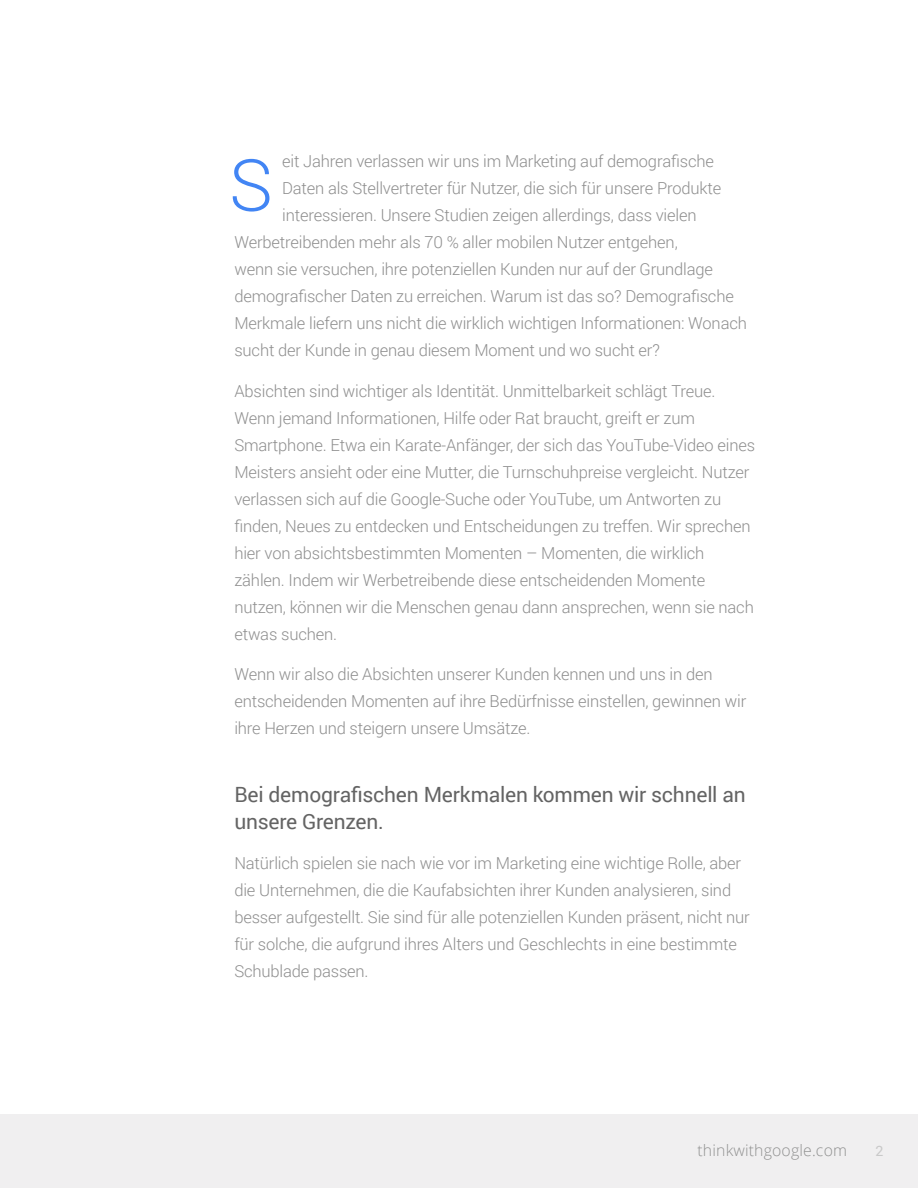
<style>
.page{position:relative;width:918px;height:1188px;background:#fff}
.page>*{position:absolute;margin:0;border:0;box-sizing:border-box;transform-origin:0 0}
.t1{font:300 72px "Roboto";color:#4285f4}
.Body_Copy{font:21px/27px "Roboto";letter-spacing:-.01em;color:#646464}
.Body{font:300 16.5px/27px "Roboto";letter-spacing:-.01em;color:#8e8e8e}
.Body_Copy-2{font:300 16.5px/27px "Roboto";letter-spacing:-.01em;color:#8e8e8e}
.t2{font:300 15.75px "Open Sans";letter-spacing:.01em;color:#666766}
.t3{font:14.25px "Roboto";color:#c9c9c9}
</style>
<div class="page">
<div style="left:0;top:1114px;width:918px;height:74px;background:#f0eff0"></div>
<p class="Body" style="left:282px;top:147px;width:433px">eit Jahren verlassen wir uns im Marketing auf demografische</p>
<p class="Body" style="left:282px;top:174px;width:441px">Daten als Stellvertreter für Nutzer, die sich für unsere Produkte</p>
<p class="Body" style="left:282px;top:201px;width:416px">interessieren. Unsere Studien zeigen allerdings, dass vielen</p>
<p class="Body" style="left:234px;top:228px;width:445px">Werbetreibenden mehr als 70 % aller mobilen Nutzer entgehen,</p>
<p class="Body" style="left:234px;top:255px;width:480px">wenn sie versuchen, ihre potenziellen Kunden nur auf der Grundlage</p>
<p class="Body" style="left:234px;top:282px;width:501px">demografischer Daten zu erreichen. Warum ist das so? Demografische</p>
<p class="Body" style="left:234px;top:309px;width:514px">Merkmale liefern uns nicht die wirklich wichtigen Informationen: Wonach</p>
<p class="Body" style="left:234px;top:336px;width:427px">sucht der Kunde in genau diesem Moment und wo sucht er?</p>
<p class="Body" style="left:234px;top:377px;width:522px">Absichten sind wichtiger als Identität. Unmittelbarkeit schlägt Treue.<br>Wenn jemand Informationen, Hilfe oder Rat braucht, greift er zum Smartphone. Etwa ein Karate-Anfänger, der sich das YouTube-Video eines Meisters ansieht oder eine Mutter, die Turnschuhpreise vergleicht. Nutzer verlassen sich auf die Google-Suche oder YouTube, um Antworten zu finden, Neues zu entdecken und Entscheidungen zu treffen. Wir sprechen hier von absichtsbestimmten Momenten – Momenten, die wirklich zählen. Indem wir Werbetreibende diese entscheidenden Momente nutzen, können wir die Menschen genau dann ansprechen, wenn sie nach etwas suchen.</p>
<p class="Body" style="left:234px;top:660px;width:513px">Wenn wir also die Absichten unserer Kunden kennen und uns in den entscheidenden Momenten auf ihre Bedürfnisse einstellen, gewinnen wir ihre Herzen und steigern unsere Umsätze.</p>
<p class="t1" style="left:229px;top:135px;width:45px">S</p>
<p class="Body_Copy" style="left:234px;top:780px;width:513px">Bei demografischen Merkmalen kommen wir schnell an unsere Grenzen.</p>
<p class="Body_Copy-2" style="left:234px;top:849px;width:517px">Natürlich spielen sie nach wie vor im Marketing eine wichtige Rolle, aber die Unternehmen, die die Kaufabsichten ihrer Kunden analysieren, sind besser aufgestellt. Sie sind für alle potenziellen Kunden präsent, nicht nur für solche, die aufgrund ihres Alters und Geschlechts in eine bestimmte Schublade passen.</p>
<p class="t2" style="left:698px;top:1140px;width:151px">thinkwithgoogle.com</p>
<p class="t3" style="left:876px;top:1141px;width:10px">2</p>
</div>
